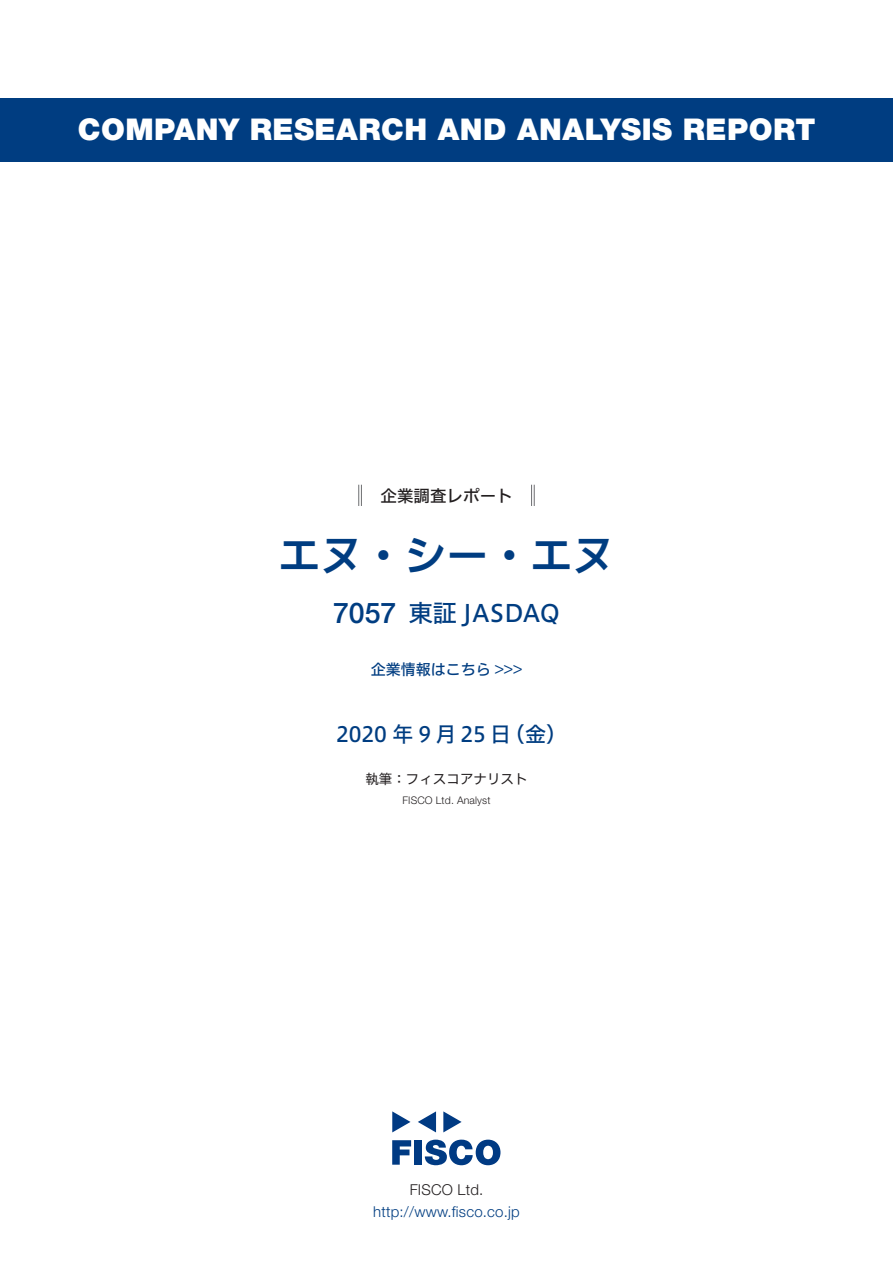
<style>
.page{position:relative;width:893px;height:1263px;background:#fff}
.page>*{position:absolute;margin:0;border:0;box-sizing:border-box;transform-origin:0 0}
.t1{font:42px "Hiragino UD Sans F Std N W6";color:#003d81}
.t2{font:900 30px "Helvetica Neue LT Std";letter-spacing:.015em;color:#fff}
.t3{font:500 28.5px "Helvetica Neue LT Std";color:#003d81}
.t4{font:24px "Hiragino UD Sans F Std N W5";color:#003d81}
.t5{font:21px "Hiragino UD Sans F Std N W5";letter-spacing:.2em;color:#003d81}
.t6{font:16.5px "Hiragino UD Sans F Std N W5";color:#231f20}
.t7{font:300 15px "Helvetica Neue LT Std";letter-spacing:.015em;color:#003d81}
.t8{font:15px "Hiragino UD Sans F Std N W5";color:#003d81}
.t9{font:300 15px "Helvetica Neue LT Std";letter-spacing:.015em;color:#231f20}
.t10{font:13.5px "Hiragino UD Sans F Std N W4";color:#231f20}
.t11{font:300 10.5px "Helvetica Neue LT Std";letter-spacing:.015em;color:#231f20}
</style>
<div class="page">
<svg style="left:392px;top:1140px;width:19px;height:25px"></svg>
<div style="left:414px;top:1140px;width:8px;height:25px;background:#003a83"></div>
<svg style="left:425px;top:1139px;width:75px;height:26px"></svg>
<svg style="left:392px;top:1111px;width:18px;height:21px"></svg>
<svg style="left:443px;top:1111px;width:19px;height:21px"></svg>
<svg style="left:418px;top:1111px;width:18px;height:21px"></svg>
<div style="left:0;top:98px;width:893px;height:64px;background:#003d81"></div>
<svg style="left:358px;top:485px;width:4px;height:21px"></svg>
<svg style="left:531px;top:485px;width:4px;height:21px"></svg>
<p class="t2" style="left:78px;top:112px;width:739px">COMPANY RESEARCH AND ANALYSIS REPORT</p>
<p class="t6" style="left:364px;top:483px;width:150px">　企業調査レポート</p>
<h1 class="t1" style="left:278px;top:523px;width:338px">エヌ・シー・エヌ</h1>
<p class="t3" style="left:333px;top:596px;width:65px">7057</p>
<p class="t4" style="left:409px;top:594px;width:153px">東証 JASDAQ</p>
<p class="t8" style="left:371px;top:658px;width:153px">企業情報はこちら &lt;&lt;&lt;</p>
<p class="t5" style="left:336px;top:718px;width:176px">2020年9月25日</p>
<p class="t5" style="left:504px;top:718px;width:65px">（金(</p>
<p class="t10" style="left:365px;top:768px;width:164px">執筆：フィスコアナリスト</p>
<p class="t11" style="left:402px;top:794px;width:90px">FISCO Ltd. Analyst</p>
<p class="t9" style="left:410px;top:1180px;width:75px">FISCO Ltd.</p>
<p class="t7" style="left:373px;top:1202px;width:148px">http://www.fisco.co j p.</p>
</div>
